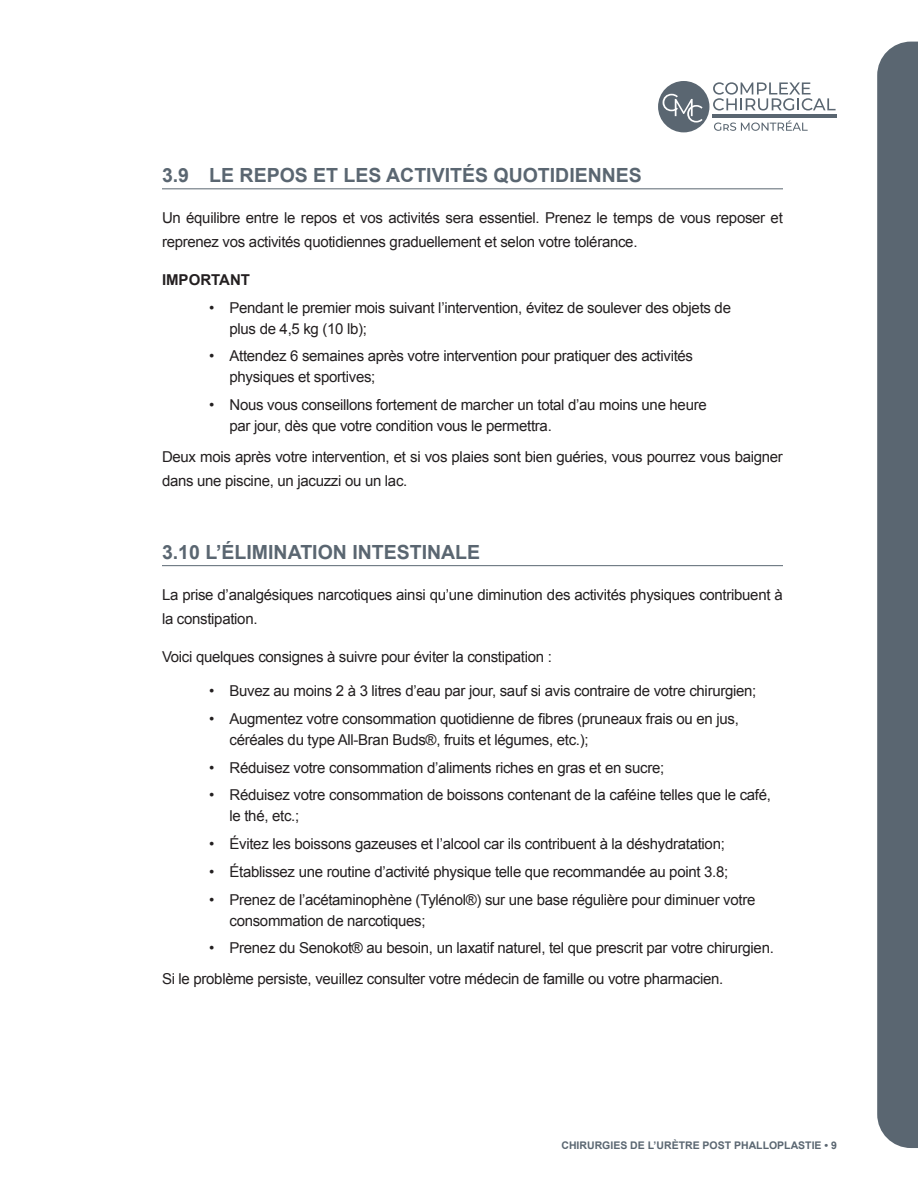
<style>
.page{position:relative;width:918px;height:1188px;background:#fff}
.page>*{position:absolute;margin:0;border:0;box-sizing:border-box;transform-origin:0 0}
.F_SOUS_SECTION{font:700 19.5px "Arial";color:#5a6671}
.D_BULLETS{font:15px/21px "Arial";letter-spacing:-.02em;color:#231f20}
.C_TEXTE{font:15px/24px "Arial";letter-spacing:-.02em;color:#231f20}
.E_SOUS_TITRE{font:700 15px "Arial";color:#231f20}
.t1{font:700 10.5px "Arial";color:#5a6671}
</style>
<div class="page">
<div style="left:658px;top:81px;width:51px;height:51px;background:#5a6671;border-radius:50%"></div>
<svg style="left:663px;top:94px;width:40px;height:29px"></svg>
<svg style="left:714px;top:120px;width:94px;height:11px"></svg>
<hr style="left:712px;top:115px;width:125px;height:3px;background:#5a6671">
<svg style="left:713px;top:82px;width:123px;height:29px"></svg>
<div style="left:877px;top:42px;width:41px;height:1106px;background:#5a6671"></div>
<hr style="left:162px;top:188px;width:621px;height:1px;background:#5a6671">
<hr style="left:162px;top:565px;width:621px;height:1px;background:#5a6671">
<p class="F_SOUS_SECTION" style="left:162px;top:163px;width:481px">3.9 LE REPOS ET LES ACTIVITÉS QUOTIDIENNES</p>
<p class="C_TEXTE" style="left:162px;top:206px;width:622px">Un équilibre entre le repos et vos activités sera essentiel. Prenez le temps de vous reposer et reprenez vos activités quotidiennes graduellement et selon votre tolérance.</p>
<p class="E_SOUS_TITRE" style="left:162px;top:270px;width:90px">IMPORTANT</p>
<p class="D_BULLETS" style="left:230px;top:297px;width:503px;text-indent:-20px">• Pendant le premier mois suivant l’intervention, évitez de soulever des objets de plus de 4,5 kg (10 lb);</p>
<p class="D_BULLETS" style="left:230px;top:346px;width:465px;text-indent:-20px">• Attendez 6 semaines après votre intervention pour pratiquer des activités physiques et sportives;</p>
<p class="D_BULLETS" style="left:230px;top:394px;width:479px;text-indent:-20px">• Nous vous conseillons fortement de marcher un total d’au moins une heure par jour, dès que votre condition vous le permettra.</p>
<p class="C_TEXTE" style="left:162px;top:445px;width:622px">Deux mois après votre intervention, et si vos plaies sont bien guéries, vous pourrez vous baigner dans une piscine, un jacuzzi ou un lac.</p>
<p class="F_SOUS_SECTION" style="left:162px;top:539px;width:320px">3.10 L’ÉLIMINATION INTESTINALE</p>
<p class="C_TEXTE" style="left:162px;top:583px;width:622px">La prise d’analgésiques narcotiques ainsi qu’une diminution des activités physiques contribuent à la constipation.</p>
<p class="C_TEXTE" style="left:162px;top:645px;width:391px">Voici quelques consignes à suivre pour éviter la constipation :</p>
<p class="D_BULLETS" style="left:209px;top:681px;width:549px">• Buvez au moins 2 à 3 litres d’eau par jour, sauf si avis contraire de votre chirurgien;</p>
<p class="D_BULLETS" style="left:230px;top:708px;width:511px;text-indent:-20px">• Augmentez votre consommation quotidienne de fibres (pruneaux frais ou en jus, céréales du type All-Bran Buds®, fruits et légumes, etc. );</p>
<p class="D_BULLETS" style="left:209px;top:757px;width:457px">• Réduisez votre consommation d’aliments riches en gras et en sucre;</p>
<p class="D_BULLETS" style="left:230px;top:785px;width:543px;text-indent:-20px">• Réduisez votre consommation de boissons contenant de la caféine telles que le café, le thé, etc. ;</p>
<p class="D_BULLETS" style="left:209px;top:834px;width:517px">• Évitez les boissons gazeuses et l’alcool car ils contribuent à la déshydratation;</p>
<p class="D_BULLETS" style="left:209px;top:861px;width:521px">• Établissez une routine d’activité physique telle que recommandée au point 3.8;</p>
<p class="D_BULLETS" style="left:230px;top:889px;width:527px;text-indent:-20px">• Prenez de l’acétaminophène (Tylénol®) sur une base régulière pour diminuer votre consommation de narcotiques;</p>
<p class="D_BULLETS" style="left:209px;top:938px;width:563px">• Prenez du Senokot® au besoin, un laxatif naturel, tel que prescrit par votre chirurgien.</p>
<p class="C_TEXTE" style="left:162px;top:967px;width:560px">Si le problème persiste, veuillez consulter votre médecin de famille ou votre pharmacien.</p>
<p class="t1" style="left:561px;top:1139px;width:277px">CHIRURGIES DE L’URÈTRE POST PHALLOPLASTIE • 9</p>
</div>
